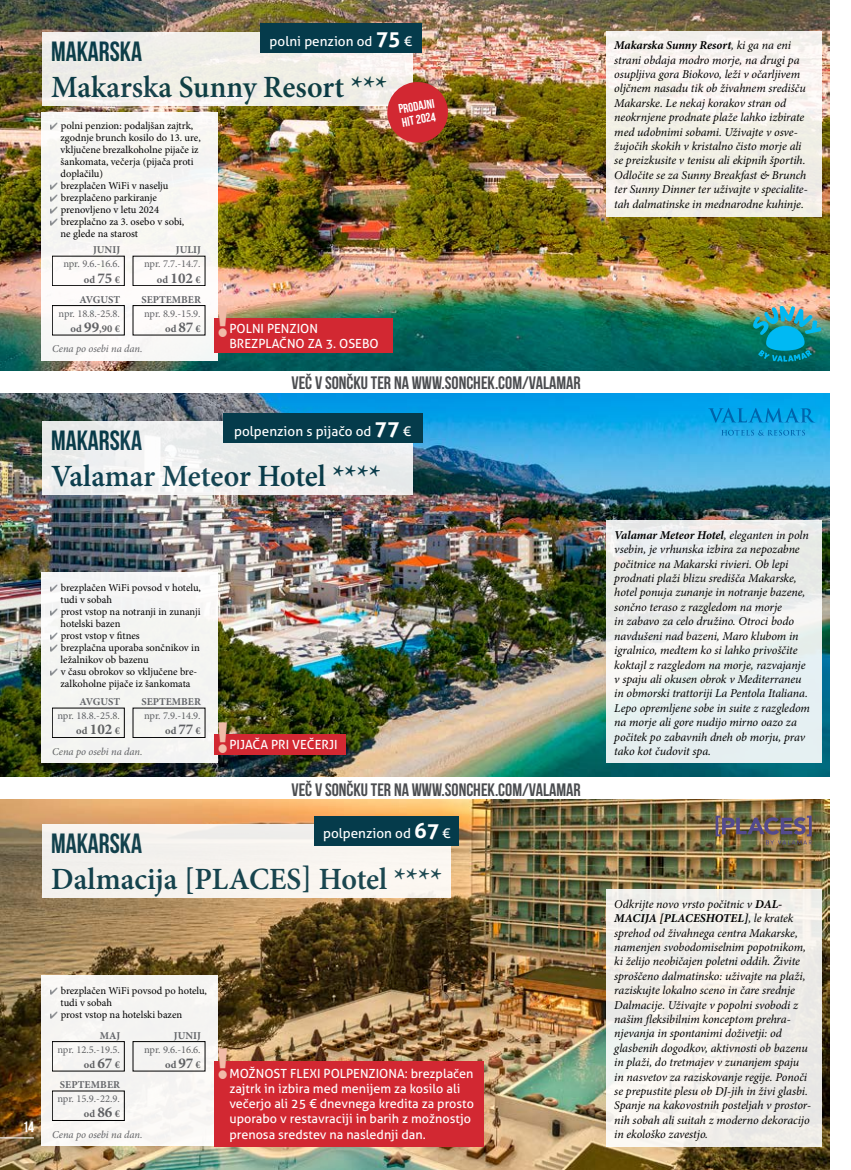
<style>
.page{position:relative;width:851px;height:1170px;background:#fff}
.page>*{position:absolute;margin:0;border:0;box-sizing:border-box;transform-origin:0 0}
.t1{font:900 42.6px "DIN Alternate";color:#f1bba8}
.t2{font:600 30.9px "Minion Pro";color:#053b4b}
.t3{font:27.75px "Bebas Neue";color:#053b4b}
.t4{font:18px "Bebas Neue";color:#4b4d50}
.t5{font:15px "Bebas Neue";color:#fff}
.t6{font:13.5px "Aller";color:#fff}
.t7{font:12.6px/15.1px "Aller";color:#fff}
.t8{font:12.6px/13.5px "Bebas Neue";color:#fff}
.t9{font:italic 12px/14.4px "Minion Pro";letter-spacing:-.01em;color:#000}
.t10{font:10.5px/12px "Minion Pro";color:#000}
.t11{font:10.5px/15px "Minion Pro";letter-spacing:-.01em;color:#636569;text-align:right}
.t12{font:700 10.5px "Minion Pro";color:#636569}
.t13{font:italic 10.5px "Minion Pro";letter-spacing:-.005em;color:#636569}
.s1{font-weight:700;font-size:21px}
.s2{font-weight:700}
.s3{color:#8e9196}
.s4{font-weight:700;font-size:15px}
</style>
<div class="page">
<img style="left:0;top:799px;width:829px;height:370px">
<div style="left:41px;top:975px;width:176px;height:170px;background:#f5f4f2"></div>
<div style="left:52px;top:1041px;width:72px;height:30px;border:1px solid #000"></div>
<div style="left:133px;top:1041px;width:72px;height:30px;border:1px solid #000"></div>
<div style="left:605px;top:888px;width:216px;height:257px;background:#f1efeb"></div>
<img style="left:0;top:0;width:829px;height:370px">
<div style="left:43px;top:32px;width:369px;height:73px;background:linear-gradient(to right,#eeede8,#f5f2ec)"></div>
<div style="left:41px;top:112px;width:176px;height:249px;background:#f8f7f4"></div>
<div style="left:52px;top:256px;width:72px;height:30px;border:1px solid #000"></div>
<div style="left:52px;top:305px;width:72px;height:30px;border:1px solid #000"></div>
<div style="left:133px;top:256px;width:72px;height:30px;border:1px solid #000"></div>
<div style="left:133px;top:305px;width:72px;height:30px;border:1px solid #000"></div>
<div style="left:260px;top:23px;width:161px;height:30px;background:#053b4b"></div>
<div style="left:605px;top:32px;width:216px;height:185px;background:linear-gradient(to bottom,#f9f4f2,#efeee3)"></div>
<img style="left:0;top:393px;width:829px;height:383px">
<svg style="left:43px;top:421px;width:369px;height:74px;fill:#eceded"></svg>
<div style="left:43px;top:824px;width:408px;height:73px;background:#f6f3ef"></div>
<div style="left:41px;top:572px;width:176px;height:191px;background:#f4f5f2"></div>
<div style="left:314px;top:815px;width:145px;height:30px;background:#053b4b"></div>
<svg style="left:605px;top:520px;width:216px;height:243px;fill:#e6eff0"></svg>
<hr style="left:0;top:1137px;width:34px;height:1px;background:#fff">
<div style="left:214px;top:734px;width:132px;height:20px;background:#d22832"></div>
<div style="left:222px;top:413px;width:200px;height:30px;background:#053b4b"></div>
<div style="left:214px;top:1060px;width:269px;height:85px;background:#d22832"></div>
<svg style="left:708px;top:408px;width:107px;height:14px"></svg>
<svg style="left:721px;top:430px;width:83px;height:5px"></svg>
<img style="left:753px;top:306px;width:68px;height:55px">
<img style="left:715px;top:815px;width:96px;height:29px">
<img style="left:385px;top:80px;width:65px;height:65px">
<div style="left:214px;top:318px;width:179px;height:35px;background:#d22832"></div>
<p class="t6" style="left:269px;top:33px;width:144px">polni penzion od <span class="s1">75</span> €</p>
<p class="t9" style="left:614px;top:38px;width:195px"><span class="s2">Makarska Sunny Resort</span>, ki ga na eni strani obdaja modro morje, na drugi pa osupljiva gora Biokovo, leži v očarljivem oljčnem nasadu tik ob živahnem središču Makarske. Le nekaj korakov stran od neokrnjene prodnate plaže lahko izbirate med udobnimi sobami. Uživajte v osve&shy;žujočih skokih v kristalno čisto morje ali se preizkusite v tenisu ali ekipnih športih.<br>Odločite se za Sunny Breakfast &amp; Brunch ter Sunny Dinner ter uživajte v specialite&shy;tah dalmatinske in mednarodne kuhinje.</p>
<h3 class="t3" style="left:51px;top:36px;width:92px">MAKARSKA</h3>
<h2 class="t2" style="left:51px;top:65px;width:337px">Makarska Sunny Resort ***</h2>
<p class="t10" style="left:61px;top:120px;width:142px;text-indent:-11px"><span class="s3">✔</span> polni penzion: podaljšan zajtrk, zgodnje brunch kosilo do 13. ure, vključene brezalkoholne pijače iz šankomata, večerja (pijača proti doplačilu)</p>
<p class="t10" style="left:50px;top:180px;width:120px"><span class="s3">✔</span> brezplačen WiFi v naselju</p>
<p class="t10" style="left:50px;top:192px;width:108px"><span class="s3">✔</span> brezplačeno parkiranje</p>
<p class="t10" style="left:50px;top:204px;width:111px"><span class="s3">✔</span> prenovljeno v letu 2024</p>
<p class="t10" style="left:61px;top:216px;width:125px;text-indent:-11px"><span class="s3">✔</span> brezplačno za 3. osebo v sobi, ne glede na starost</p>
<p class="t11" style="left:63px;top:257px;width:58px">npr. 9.6.-16.6. <span class="s2">od</span> <span class="s4">75</span> <span class="s2">€</span></p>
<p class="t11" style="left:58px;top:306px;width:63px">npr. 18.8.-25.8. <span class="s2">od</span> <span class="s4">99</span><span class="s2">,90 €</span></p>
<p class="t13" style="left:52px;top:342px;width:92px">Cena po osebi na dan.</p>
<p class="t8" style="left:397px;top:102px;width:38px;rotate:-10deg">PRODAJNI<br>HIT 2024</p>
<p class="t12" style="left:93px;top:242px;width:29px">JUNIJ</p>
<p class="t12" style="left:176px;top:242px;width:27px">JULIJ</p>
<p class="t11" style="left:144px;top:257px;width:58px">npr. 7.7.-14.7. <span class="s2">od</span> <span class="s4">102</span> <span class="s2">€</span></p>
<p class="t11" style="left:144px;top:306px;width:58px">npr. 8.9.-15.9. <span class="s2">od</span> <span class="s4">87</span> <span class="s2">€</span></p>
<p class="t12" style="left:79px;top:292px;width:42px">AVGUST</p>
<p class="t12" style="left:141px;top:292px;width:61px">SEPTEMBER</p>
<h1 class="t1" style="left:214px;top:293px;width:17px">!</h1>
<p class="t7" style="left:229px;top:321px;width:151px">POLNI PENZION<br>BREZPLAČNO ZA 3. OSEBO</p>
<h3 class="t4" style="left:291px;top:372px;width:291px">VEČ V SONČKU TER NA WWW.SONCHEK.COM/VALAMAR</h3>
<p class="t6" style="left:234px;top:423px;width:178px">polpenzion s pijačo od <span class="s1">77</span> €</p>
<h3 class="t3" style="left:51px;top:425px;width:92px">MAKARSKA</h3>
<h2 class="t2" style="left:51px;top:455px;width:331px">Valamar Meteor Hotel ****</h2>
<p class="t10" style="left:61px;top:582px;width:142px;text-indent:-11px"><span class="s3">✔</span> brezplačen WiFi povsod v hotelu, tudi v sobah</p>
<p class="t10" style="left:61px;top:606px;width:141px;text-indent:-11px"><span class="s3">✔</span> prost vstop na notranji in zunanji hotelski bazen</p>
<p class="t10" style="left:50px;top:630px;width:91px"><span class="s3">✔</span> prost vstop v fitnes</p>
<p class="t10" style="left:61px;top:642px;width:141px;text-indent:-11px"><span class="s3">✔</span> brezplačna uporaba sončnikov in ležalnikov ob bazenu</p>
<p class="t10" style="left:50px;top:666px;width:149px;text-align:center"><span class="s3">✔</span> v času obrokov so vključene bre&shy;zalkoholne pijače iz šankomata</p>
<p class="t11" style="left:57px;top:708px;width:64px">npr. 18.8.-25.8. <span class="s2">od</span> <span class="s4">102</span> <span class="s2">€</span></p>
<p class="t13" style="left:52px;top:744px;width:92px">Cena po osebi na dan.</p>
<p class="t12" style="left:79px;top:694px;width:42px">AVGUST</p>
<p class="t12" style="left:141px;top:694px;width:61px">SEPTEMBER</p>
<p class="t11" style="left:144px;top:708px;width:58px">npr. 7.9.-14.9. <span class="s2">od</span> <span class="s4">77</span> <span class="s2">€</span></p>
<h1 class="t1" style="left:214px;top:708px;width:17px">!</h1>
<p class="t7" style="left:229px;top:737px;width:110px">PIJAČA PRI VEČERJI</p>
<h3 class="t4" style="left:291px;top:779px;width:291px">VEČ V SONČKU TER NA WWW.SONCHEK.COM/VALAMAR</h3>
<p class="t6" style="left:323px;top:825px;width:129px">polpenzion od <span class="s1">67</span> €</p>
<h3 class="t3" style="left:51px;top:828px;width:92px">MAKARSKA</h3>
<h2 class="t2" style="left:51px;top:857px;width:392px">Dalmacija [PLACES] Hotel ****</h2>
<p class="t5" style="left:22px;top:1118px;width:13px">14</p>
<p class="t10" style="left:61px;top:984px;width:148px;text-indent:-11px"><span class="s3">✔</span> brezplačen WiFi povsod po hotelu, tudi v sobah</p>
<p class="t10" style="left:50px;top:1008px;width:134px"><span class="s3">✔</span> prost vstop na hotelski bazen</p>
<p class="t11" style="left:57px;top:1041px;width:64px">npr. 12.5.-19.5. <span class="s2">od</span> <span class="s4">67</span> <span class="s2">€</span></p>
<p class="t11" style="left:57px;top:1091px;width:64px">npr. 15.9.-22.9. <span class="s2">od</span> <span class="s4">86</span> <span class="s2">€</span></p>
<p class="t13" style="left:52px;top:1127px;width:92px">Cena po osebi na dan.</p>
<p class="t12" style="left:100px;top:1027px;width:22px">MAJ</p>
<p class="t12" style="left:174px;top:1027px;width:29px">JUNIJ</p>
<p class="t11" style="left:144px;top:1041px;width:58px">npr. 9.6.-16.6. <span class="s2">od</span> <span class="s4">97</span> <span class="s2">€</span></p>
<p class="t12" style="left:60px;top:1077px;width:62px">SEPTEMBER</p>
<h1 class="t1" style="left:214px;top:1035px;width:17px">!</h1>
<p class="t7" style="left:229px;top:1065px;width:246px">MOŽNOST FLEXI POLPENZIONA: brezplačen zajtrk in izbira med menijem za kosilo ali večerjo ali 25 € dnevnega kredita za prosto uporabo v restavraciji in barih z možnostjo prenosa sredstev na naslednji dan.</p>
<p class="t9" style="left:614px;top:527px;width:197px"><span class="s2">Valamar Meteor Hotel</span>, eleganten in poln vsebin, je vrhunska izbira za nepozabne počitnice na Makarski rivieri. Ob lepi prodnati plaži blizu središča Makarske, hotel ponuja zunanje in notranje bazene, sončno teraso z razgledom na morje<br>in zabavo za celo družino. Otroci bodo navdušeni nad bazeni, Maro klubom in igralnico, medtem ko si lahko privoščite koktajl z razgledom na morje, razvajanje v spaju ali okusen obrok v Mediterraneu in obmorski trattoriji La Pentola Italiana.<br>Lepo opremljene sobe in suite z razgledom na morje ali gore nudijo mirno oazo za počitek po zabavnih dneh ob morju, prav tako kot čudovit spa.</p>
<p class="t9" style="left:614px;top:896px;width:198px">Odkrijte novo vrsto počitnic v <span class="s2">DAL-MACIJA [PLACESHOTEL]</span>, le kratek sprehod od živahnega centra Makarske, namenjen svobodomiselnim popotnikom, ki želijo neobičajen poletni oddih. Živite sproščeno dalmatinsko: uživajte na plaži, raziskujte lokalno sceno in čare srednje Dalmacije. Uživajte v popolni svobodi z našim fleksibilnim konceptom prehra&shy;njevanja in spontanimi doživetji: od glasbenih dogodkov, aktivnosti ob bazenu in plaži, do tretmajev v zunanjem spaju in nasvetov za raziskovanje regije. Ponoči se prepustite plesu ob DJ-jih in živi glasbi.<br>Spanje na kakovostnih posteljah v prostor&shy;nih sobah ali suitah z moderno dekoracijo in ekološko zavestjo.</p>
</div>
